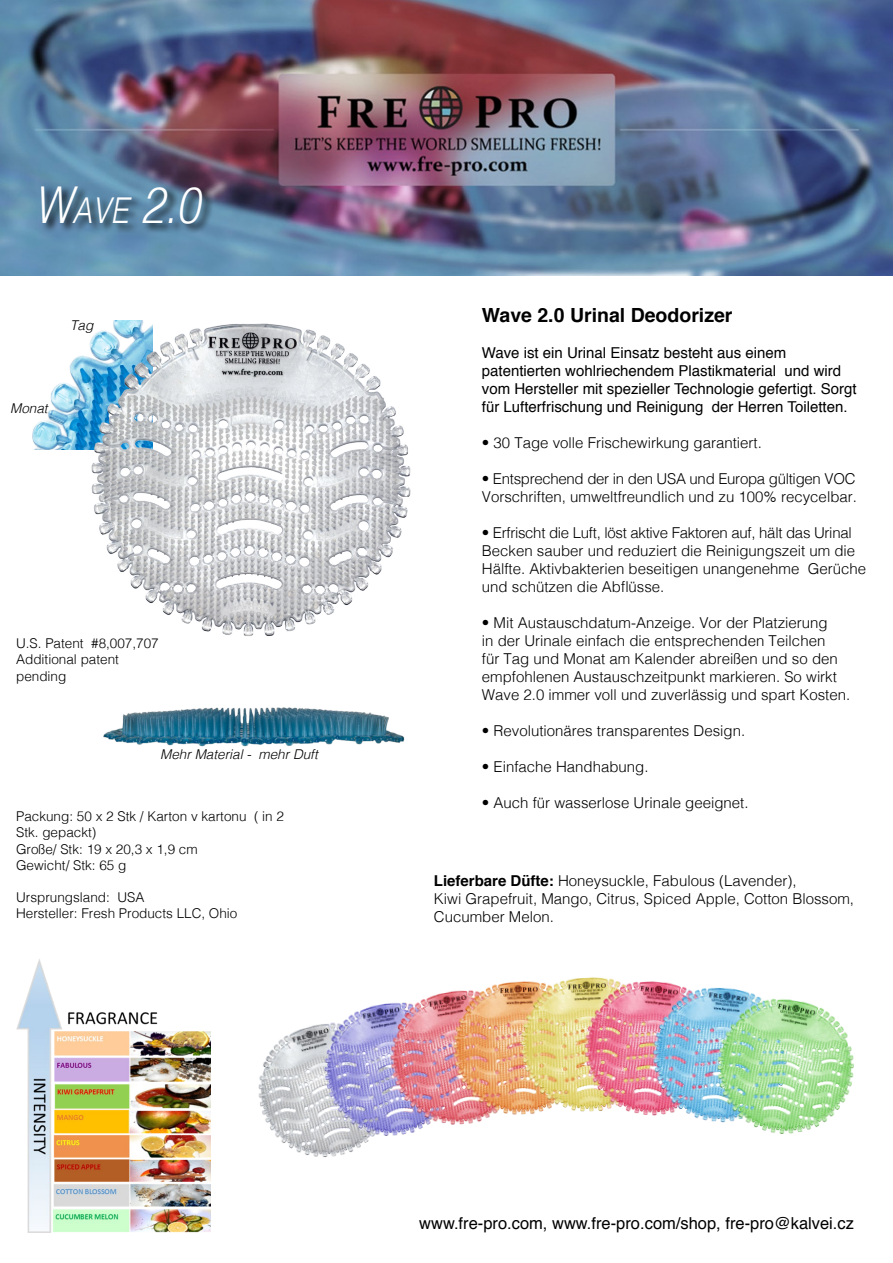
<style>
.page{position:relative;width:893px;height:1263px;background:#fff}
.page>*{position:absolute;margin:0;border:0;box-sizing:border-box;transform-origin:0 0}
.t1{font:italic 300 50.85px "Helvetica";color:#fff;scale:.84 1}
.t2{font:700 19.5px "Helvetica";color:#000}
.t3{font:16.5px "Helvetica";color:#000}
.t4{font:300 15px/18px "Helvetica";color:#000}
.t5{font:15px/18px "Helvetica";color:#000}
.t6{font:300 13.5px/16.2px "Helvetica";color:#000}
.t7{font:italic 300 13.5px "Helvetica";color:#000}
.s1{font-size:35.55px}
.s2{font-weight:700}
</style>
<div class="page">
<img style="left:258px;top:977px;width:596px;height:180px">
<img style="left:32px;top:387px;width:23px;height:63px">
<img style="left:55px;top:320px;width:356px;height:316px">
<img style="left:0;top:0;width:893px;height:275px">
<img style="left:103px;top:707px;width:302px;height:40px">
<img style="left:16px;top:959px;width:195px;height:274px">
<div style="left:40px;top:185px;width:174px;height:49px;background:#000;opacity:.9"></div>
<h1 class="t1" style="left:34px;top:161px;width:199px">W<span class="s1">AVE</span> 2.0</h1>
<p class="t7" style="left:70px;top:313px;width:25px">Tag</p>
<p class="t7" style="left:10px;top:396px;width:39px">Monat</p>
<p class="t6" style="left:16px;top:634px;width:144px">U.S. Patent #8,007,707<br>Additional patent pending</p>
<p class="t7" style="left:160px;top:742px;width:159px">Mehr Material - mehr Duft</p>
<p class="t6" style="left:16px;top:807px;width:269px">Packung: 50 x 2 Stk / Karton v kartonu ( in 2<br>Stk. gepackt)<br>Große/ Stk: 19 x 20,3 x 1,9 cm<br>Gewicht/ Stk: 65 g</p>
<p class="t6" style="left:16px;top:888px;width:223px">Ursprungsland: USA<br>Hersteller: Fresh Products LLC, Ohio</p>
<h2 class="t2" style="left:482px;top:299px;width:252px">Wave 2.0 Urinal Deodorizer</h2>
<p class="t5" style="left:482px;top:344px;width:376px">Wave ist ein Urinal Einsatz besteht aus einem patentierten wohlriechendem Plastikmaterial und wird vom Hersteller mit spezieller Technologie gefertigt. Sorgt für Lufterfrischung und Reinigung der Herren Toiletten.</p>
<p class="t4" style="left:482px;top:433px;width:282px">• 30 Tage volle Frischewirkung garantiert.</p>
<p class="t4" style="left:482px;top:469px;width:377px">• Entsprechend der in den USA und Europa gültigen VOC<br>Vorschriften, umweltfreundlich und zu 100% recycelbar.</p>
<p class="t4" style="left:482px;top:523px;width:386px">• Erfrischt die Luft, löst aktive Faktoren auf, hält das Urinal Becken sauber und reduziert die Reinigungszeit um die Hälfte. Aktivbakterien beseitigen unangenehme Gerüche und schützen die Abflüsse.</p>
<p class="t4" style="left:482px;top:613px;width:370px">• Mit Austauschdatum-Anzeige. Vor der Platzierung<br>in der Urinale einfach die entsprechenden Teilchen<br>für Tag und Monat am Kalender abreißen und so den empfohlenen Austauschzeitpunkt markieren. So wirkt Wave 2.0 immer voll und zuverlässig und spart Kosten.</p>
<p class="t4" style="left:482px;top:721px;width:265px">• Revolutionäres transparentes Design.</p>
<p class="t4" style="left:482px;top:757px;width:168px">• Einfache Handhabung.</p>
<p class="t4" style="left:482px;top:793px;width:268px">• Auch für wasserlose Urinale geeignet.</p>
<p class="t4" style="left:434px;top:870px;width:422px"><span class="s2">Lieferbare Düfte:</span> Honeysuckle, Fabulous (Lavender),<br>Kiwi Grapefruit, Mango, Citrus, Spiced Apple, Cotton Blossom,<br>Cucumber Melon.</p>
<p class="t3" style="left:419px;top:1210px;width:436px">www.fre-pro.com, www.fre-pro.com/shop, fre-pro@kalvei.cz</p>
</div>
